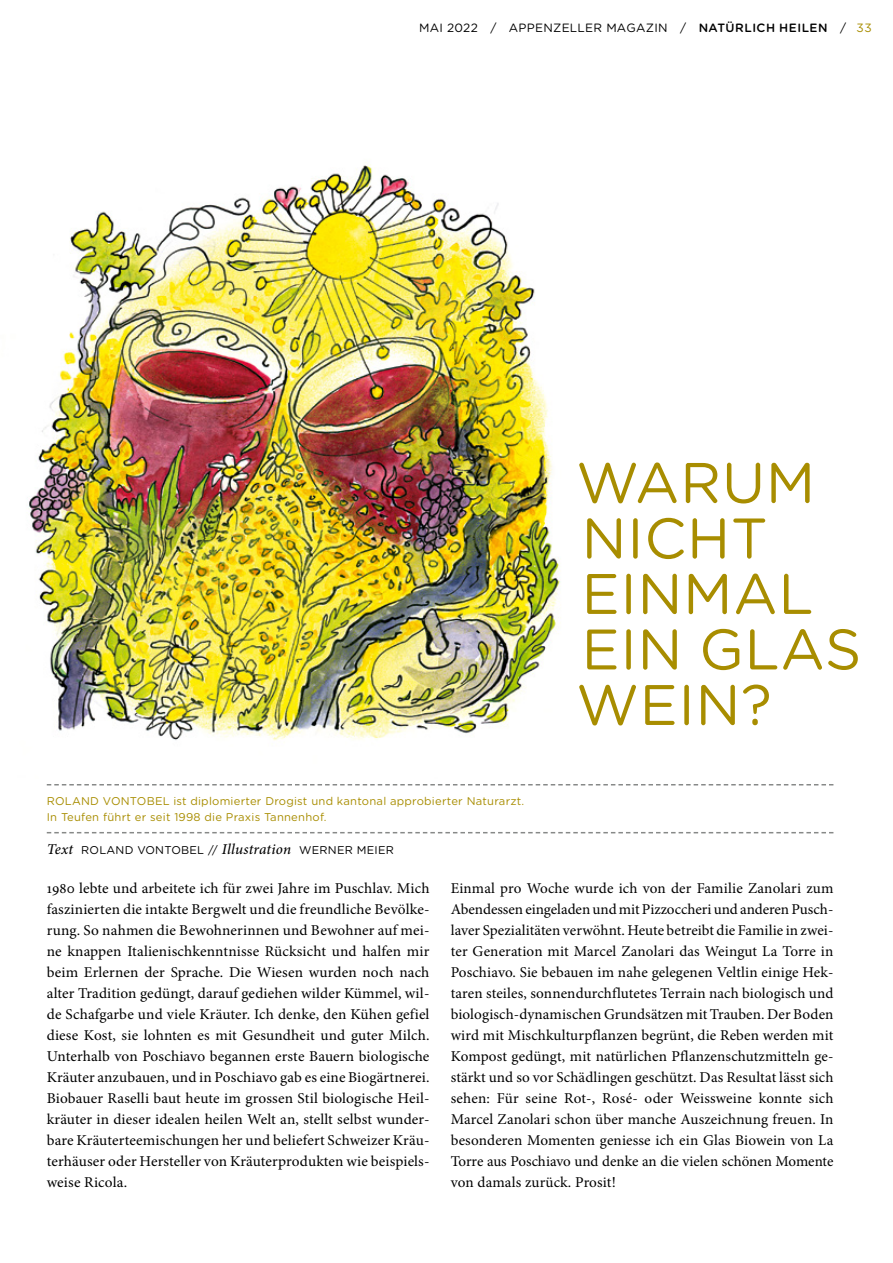
<style>
.page{position:relative;width:893px;height:1263px;background:#fff}
.page>*{position:absolute;margin:0;border:0;box-sizing:border-box;transform-origin:0 0}
.t1{font:57px/55.5px "Gotham Rounded";letter-spacing:.01em;color:#a88d00}
.t2{font:15px/21px "Minion Pro";letter-spacing:.005em;color:#000;text-align:justify}
.t3{font:12px "Gotham Rounded";letter-spacing:.02em;color:#000}
.t4{font:11.25px/15.8px "Gotham Rounded";letter-spacing:.02em;color:#a88d00}
.t5{font:11.25px "Gotham Rounded";letter-spacing:.02em;color:#000}
.s1{font-weight:500}
.s2{color:#a88d00}
.s3{font-family:"Minion Pro";font-weight:500;font-style:italic;font-size:15px}
</style>
<div class="page">
<img style="left:29px;top:162px;width:532px;height:579px">
<svg style="left:47px;top:784px;width:786px;height:1px"></svg>
<svg style="left:47px;top:832px;width:786px;height:1px"></svg>
<p class="t3" style="left:419px;top:19px;width:454px">MAI 2022 / APPENZELLER MAGAZIN / <span class="s1">NATÜRLICH HEILEN</span> / <span class="s2">33</span></p>
<p class="t4" style="left:47px;top:793px;width:479px">ROLAND VONTOBEL ist diplomierter Drogist und kantonal approbierter Naturarzt.<br>In Teufen führt er seit 1998 die Praxis Tannenhof.</p>
<p class="t5" style="left:47px;top:842px;width:349px"><span class="s3">Text</span> ROLAND VONTOBEL // <span class="s3">Illustration</span> WERNER MEIER</p>
<h1 class="t1" style="left:576px;top:452px;width:287px">WARUM<br>NICHT<br>EINMAL<br>EIN GLAS<br>WEIN?</h1>
<p class="t2" style="left:47px;top:878px;width:384px">1980 lebte und arbeitete ich für zwei Jahre im Puschlav. Mich faszinierten die intakte Bergwelt und die freundliche Bevölke&shy;rung. So nahmen die Bewohnerinnen und Bewohner auf mei&shy;ne knappen Italienischkenntnisse Rücksicht und halfen mir beim Erlernen der Sprache. Die Wiesen wurden noch nach alter Tradition gedüngt, darauf gediehen wilder Kümmel, wil&shy;de Schafgarbe und viele Kräuter. Ich denke, den Kühen gefiel diese Kost, sie lohnten es mit Gesundheit und guter Milch.<br>Unterhalb von Poschiavo begannen erste Bauern biologische Kräuter anzubauen, und in Poschiavo gab es eine Biogärtnerei.<br>Biobauer Raselli baut heute im grossen Stil biologische Heil&shy;kräuter in dieser idealen heilen Welt an, stellt selbst wunder&shy;bare Kräuterteemischungen her und beliefert Schweizer Kräu&shy;terhäuser oder Hersteller von Kräuterprodukten wie beispiels&shy;weise Ricola.</p>
<p class="t2" style="left:451px;top:878px;width:384px">Einmal pro Woche wurde ich von der Familie Zanolari zum Abendessen eingeladen und mit Pizzoccheri und anderen Pusch&shy;laver Spezialitäten verwöhnt. Heute betreibt die Familie in zwei&shy;ter Generation mit Marcel Zanolari das Weingut La Torre in Poschiavo. Sie bebauen im nahe gelegenen Veltlin einige Hek&shy;taren steiles, sonnendurchflutetes Terrain nach biologisch und biologisch-dynamischen Grundsätzen mit Trauben. Der Boden wird mit Mischkulturpflanzen begrünt, die Reben werden mit Kompost gedüngt, mit natürlichen Pflanzenschutzmitteln ge&shy;stärkt und so vor Schädlingen geschützt. Das Resultat lässt sich sehen: Für seine Rot-, Rosé- oder Weissweine konnte sich Marcel Zanolari schon über manche Auszeichnung freuen. In besonderen Momenten geniesse ich ein Glas Biowein von La Torre aus Poschiavo und denke an die vielen schönen Momente von damals zurück. Prosit!</p>
</div>
